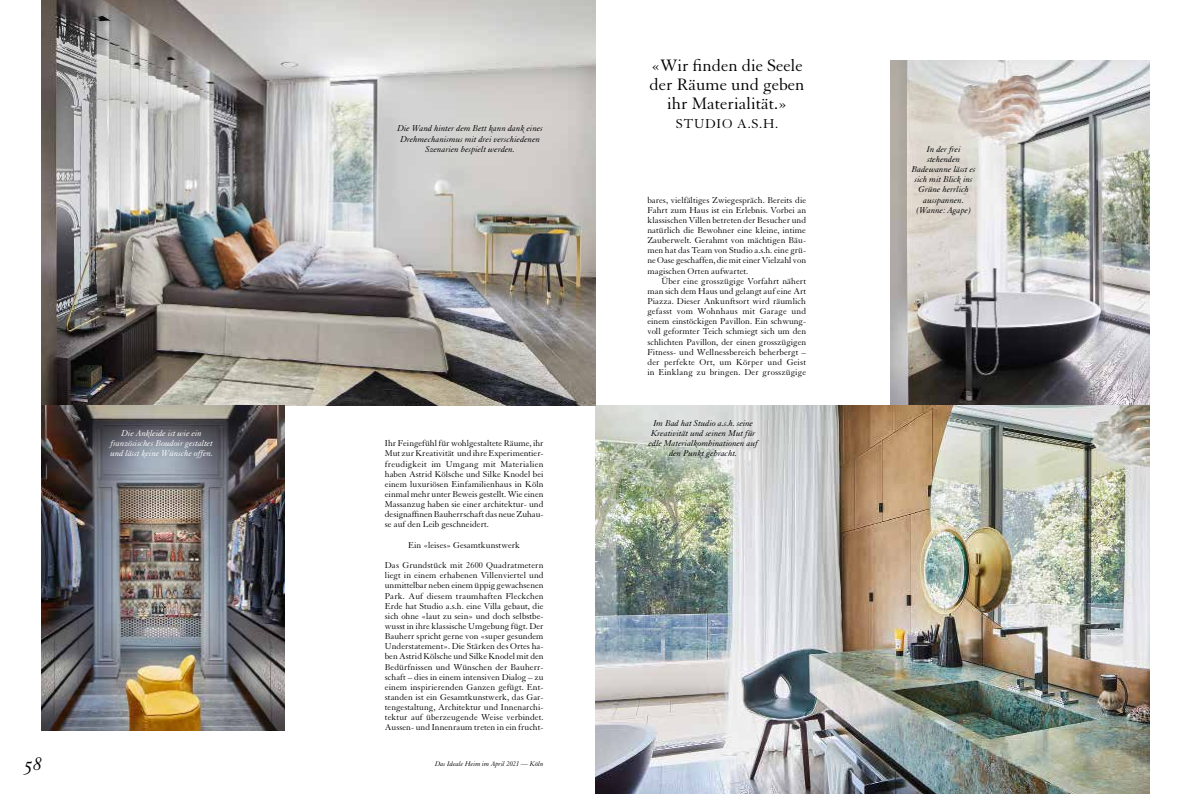
<style>
.page{position:relative;width:1191px;height:794px;background:#fff}
.page>*{position:absolute;margin:0;border:0;box-sizing:border-box;transform-origin:0 0}
.t1{font:20px "Granjon Italic Os F";color:#000}
.t2{font:18px/18.7px "Granjon LT Std";color:#000;text-align:center}
.t3{font:14px "Granjon LT Std";letter-spacing:.05em;color:#000}
.t4{font:9.2px/10.1px "Granjon LT Std";color:#000;text-align:justify}
.t5{font:italic 9.2px/10.1px "Granjon LT Std";color:#000;text-align:center}
.t6{font:italic 9.2px/10.1px "Granjon LT Std";color:#fff;text-align:center}
.t7{font:italic 7.3px "Granjon LT Std";color:#000}
</style>
<div class="page">
<img style="left:890px;top:60px;width:259px;height:345px">
<img style="left:595px;top:405px;width:554px;height:389px">
<img style="left:42px;top:0;width:554px;height:405px">
<img style="left:42px;top:405px;width:242px;height:325px">
<p class="t6" style="left:110px;top:428px;width:104px">Die Ankleide ist wie ein französisches Boudoir gestaltet und lässt keine Wünsche offen.</p>
<h1 class="t1" style="left:24px;top:753px;width:19px">58</h1>
<p class="t5" style="left:397px;top:124px;width:147px">Die Wand hinter dem Bett kann dank eines<br>Drehmechanismus mit drei verschiedenen<br>Szenarien bespielt werden.</p>
<p class="t4" style="left:385px;top:438px;width:160px">Ihr Feingefühl für wohlgestaltete Räume, ihr Mut zur Kreativität und ihre Experimentier&shy;freudigkeit im Umgang mit Materialien haben Astrid Kölsche und Silke Knodel bei einem luxuriösen Einfamilienhaus in Köln einmal mehr unter Beweis gestellt. Wie einen Massanzug haben sie einer architektur- und designaffinen Bauherrschaft das neue Zuhau&shy;se auf den Leib geschneidert.</p>
<p class="t4" style="left:408px;top:540px;width:113px">Ein «leises» Gesamtkunstwerk</p>
<p class="t4" style="left:385px;top:560px;width:160px">Das Grundstück mit 2600 Quadratmetern liegt in einem erhabenen Villenviertel und unmittelbar neben einem üppig gewachsenen Park. Auf diesem traumhaften Fleckchen Erde hat Studio a.s.h. eine Villa gebaut, die sich ohne «laut zu sein» und doch selbstbe&shy;wusst in ihre klassische Umgebung fügt. Der Bauherr spricht gerne von «super gesundem Understatement». Die Stärken des Ortes ha&shy;ben Astrid Kölsche und Silke Knodel mit den Bedürfnissen und Wünschen der Bauherr&shy;schaft – dies in einem intensiven Dialog – zu einem inspirierenden Ganzen gefügt. Ent&shy;standen ist ein Gesamtkunstwerk, das Gar&shy;tengestaltung, Architektur und Innenarchi&shy;tektur auf überzeugende Weise verbindet.<br>Aussen- und Innenraum treten in ein frucht-</p>
<p class="t7" style="left:435px;top:759px;width:110px">Das Ideale Heim im April 2021 — Köln</p>
<h2 class="t2" style="left:649px;top:57px;width:156px">«Wir finden die Seele der Räume und geben ihr Materialität.»</h2>
<h3 class="t3" style="left:676px;top:116px;width:104px">STUDIO A.S.H.</h3>
<p class="t4" style="left:647px;top:195px;width:160px">bares, vielfältiges Zwiegespräch. Bereits die Fahrt zum Haus ist ein Erlebnis. Vorbei an klassischen Villen betreten der Besucher und natürlich die Bewohner eine kleine, intime Zauberwelt. Gerahmt von mächtigen Bäu&shy;men hat das Team von Studio a.s.h. eine grü&shy;ne Oase geschaffen, die mit einer Vielzahl von magischen Orten aufwartet.</p>
<p class="t4" style="left:647px;top:276px;width:160px;text-indent:14px">Über eine grosszügige Vorfahrt nähert man sich dem Haus und gelangt auf eine Art Piazza. Dieser Ankunftsort wird räumlich gefasst vom Wohnhaus mit Garage und einem einstöckigen Pavillon. Ein schwung&shy;voll geformter Teich schmiegt sich um den schlichten Pavillon, der einen grosszügigen Fitness- und Wellnessbereich beherbergt – der perfekte Ort, um Körper und Geist in Einklang zu bringen. Der grosszügige</p>
<p class="t5" style="left:649px;top:418px;width:111px">Im Bad hat Studio a.s.h. seine<br>Kreativität und seinen Mut für edle Materialkombinationen auf den Punkt gebracht.</p>
<p class="t5" style="left:912px;top:144px;width:65px">In der frei stehenden<br>Badewanne lässt es sich mit Blick ins<br>Grüne herrlich ausspannen. (Wanne: Agape)</p>
</div>
